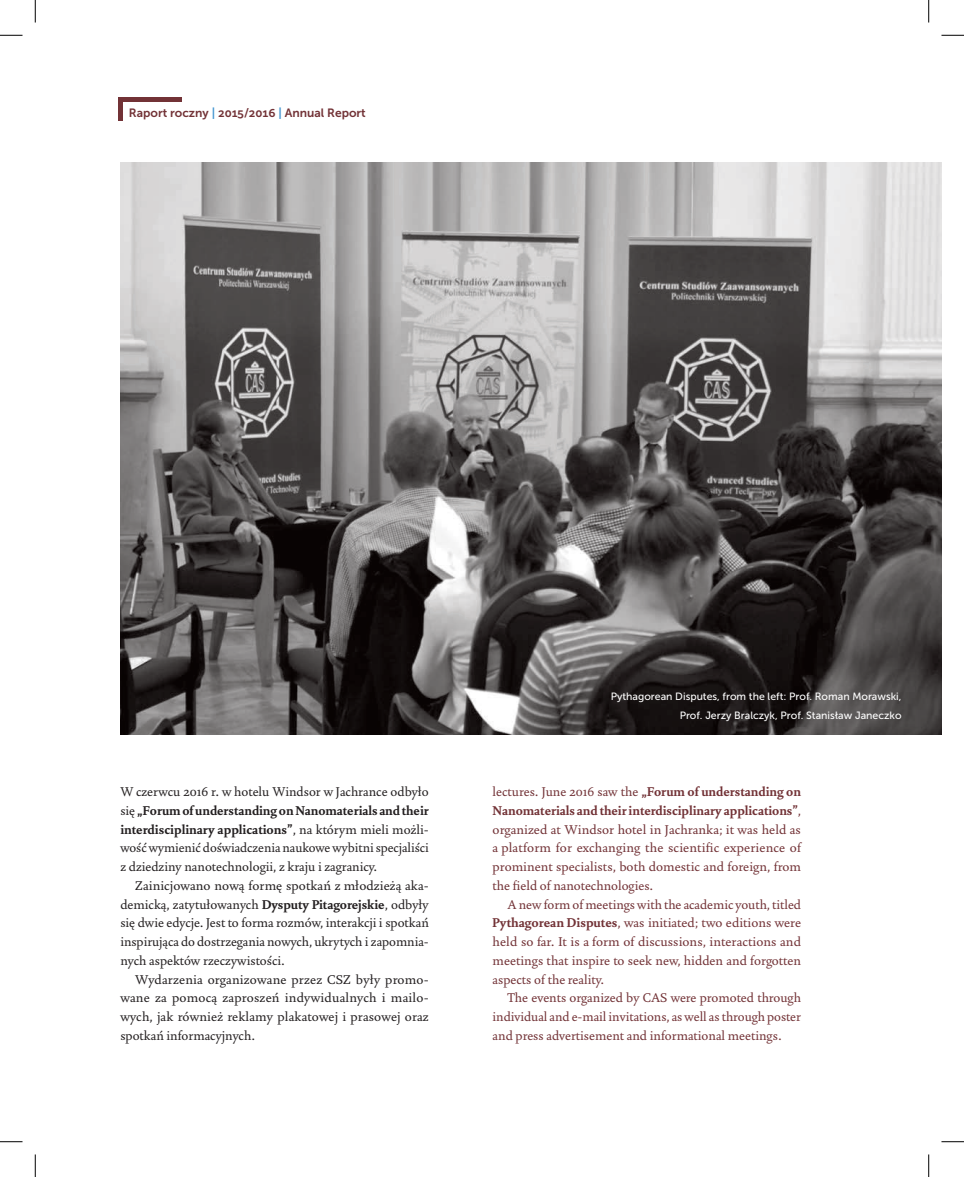
<style>
.page{position:relative;width:964px;height:1177px;background:#fff}
.page>*{position:absolute;margin:0;border:0;box-sizing:border-box;transform-origin:0 0}
.t1{font:15px/18.8px "Augustin";color:#723236;text-align:justify}
.t2{font:15px/18.8px "Augustin";color:#231f20;text-align:justify}
.t3{font:12px "Museo Sans 700";color:#723236}
.t4{font:10.5px/18.8px "Museo Sans 500";color:#fff;text-align:right}
.s1{color:#4194d0}
.s2{font-weight:700}
</style>
<div class="page">
<hr style="left:118px;top:99px;width:4px;height:21px;background:#723236">
<hr style="left:118px;top:97px;width:64px;height:4px;background:#723236">
<img style="left:120px;top:163px;width:821px;height:571px">
<svg style="left:0;top:35px;width:22px;height:1px"></svg>
<svg style="left:941px;top:35px;width:22px;height:1px"></svg>
<svg style="left:0;top:1141px;width:22px;height:1px"></svg>
<svg style="left:941px;top:1141px;width:22px;height:1px"></svg>
<svg style="left:35px;top:0;width:1px;height:22px"></svg>
<svg style="left:35px;top:1154px;width:1px;height:22px"></svg>
<svg style="left:928px;top:0;width:1px;height:22px"></svg>
<svg style="left:928px;top:1154px;width:1px;height:22px"></svg>
<p class="t3" style="left:129px;top:108px;width:238px">Raport roczny <span class="s1">|</span> 2015/2016 <span class="s1">|</span> Annual Report</p>
<p class="t2" style="left:120px;top:783px;width:310px">W czerwcu 2016 r. w hotelu Windsor w Jachrance odbyło się <span class="s2">„Forum of understanding on Nanomaterials and their interdisciplinary applications”</span>, na którym mieli możli&shy;wość wymienić doświadczenia naukowe wybitni specjaliści z dziedziny nanotechnologii, z kraju i zagranicy.</p>
<p class="t2" style="left:120px;top:877px;width:310px;text-indent:15px">Zainicjowano nową formę spotkań z młodzieżą aka&shy;demicką, zatytułowanych <span class="s2">Dysputy Pitagorejskie</span>, odbyły się dwie edycje. Jest to forma rozmów, interakcji i spotkań inspirująca do dostrzegania nowych, ukrytych i zapomnia&shy;nych aspektów rzeczywistości.</p>
<p class="t2" style="left:120px;top:970px;width:310px;text-indent:15px">Wydarzenia organizowane przez CSZ były promo&shy;wane za pomocą zaproszeń indywidualnych i mailo&shy;wych, jak również reklamy plakatowej i prasowej oraz spotkań informacyjnych.</p>
<p class="t4" style="left:610px;top:687px;width:292px">Pythagorean Disputes, from the left: Prof. Roman Morawski,<br>Prof. Jerzy Bralczyk, Prof. Stanisław Janeczko</p>
<p class="t1" style="left:492px;top:783px;width:310px">lectures. June 2016 saw the <span class="s2">„Forum of understanding on Nanomaterials and their interdisciplinary applications”</span>, organized at Windsor hotel in Jachranka; it was held as a platform for exchanging the scientific experience of prominent specialists, both domestic and foreign, from the field of nanotechnologies.</p>
<p class="t1" style="left:492px;top:895px;width:310px;text-indent:15px">A new form of meetings with the academic youth, titled <span class="s2">Pythagorean Disputes</span>, was initiated; two editions were held so far. It is a form of discussions, interactions and meetings that inspire to seek new, hidden and forgotten aspects of the reality.</p>
<p class="t1" style="left:492px;top:989px;width:310px;text-indent:15px">The events organized by CAS were promoted through individual and e-mail invitations, as well as through poster and press advertisement and informational meetings.</p>
</div>
